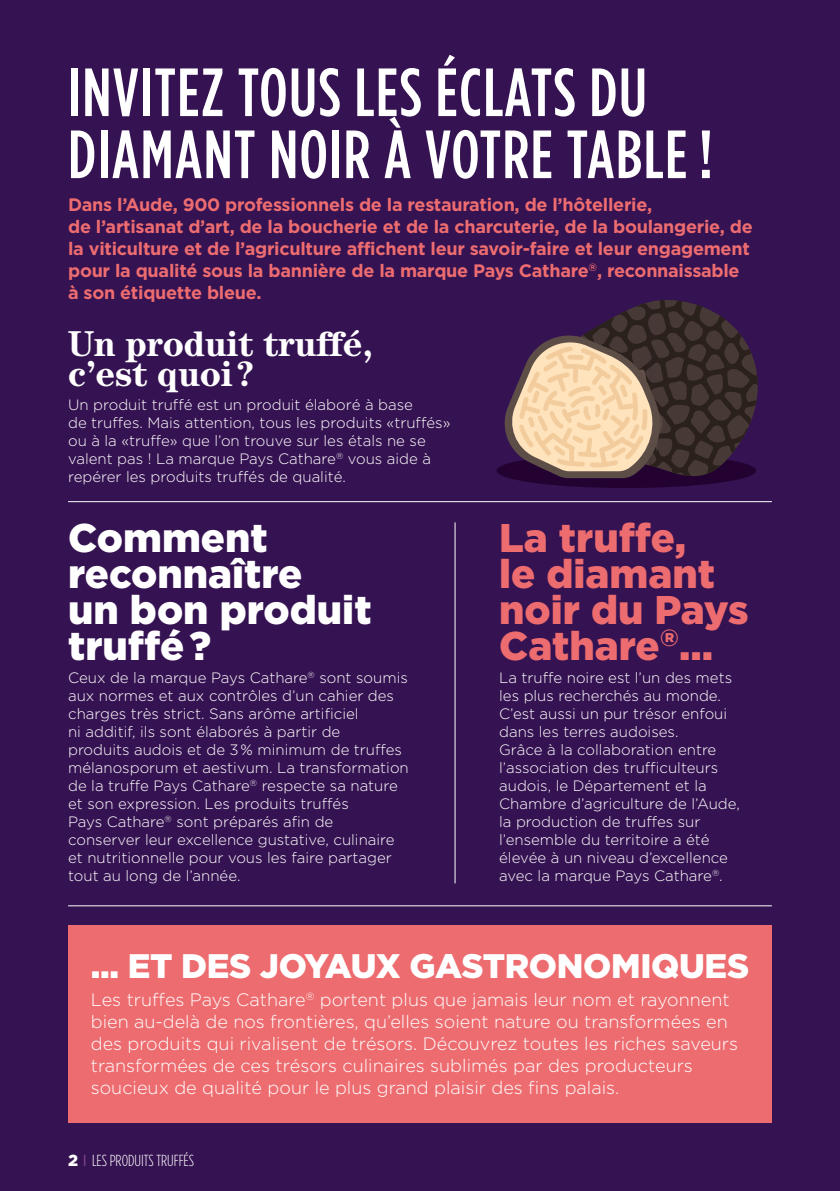
<style>
.page{position:relative;width:840px;height:1191px;background:#fff}
.page>*{position:absolute;margin:0;border:0;box-sizing:border-box;transform-origin:0 0}
.t1{font:500 68px/62px "Gotham Condensed";letter-spacing:.02em;color:#fff}
.t2{font:900 40px/36px "Gotham";color:#ed6c70}
.t3{font:900 40px/36px "Gotham";color:#fff}
.t4{font:700 36px/30px "Century";letter-spacing:-.01em;color:#fff}
.t5{font:900 34px "Gotham";letter-spacing:-.01em;color:#fff}
.t6{font:300 18px/22px "Gotham HTF";color:#fff}
.t7{font:700 18px/22px "Gotham HTF";letter-spacing:-.015em;color:#ed6c70}
.t8{font:300 16px "Gotham Condensed";color:#fff}
.t9{font:300 15px/18px "Gotham HTF";color:#fff}
.s1{font-family:"Gotham";font-weight:900}
.s2{font-family:"Gotham";font-weight:400;color:#814594}
</style>
<div class="page">
<div style="left:0;top:0;width:839px;height:1191px;background:#351251"></div>
<hr style="left:454px;top:522px;width:1px;height:361px;background:#fff">
<hr style="left:68px;top:501px;width:703px;height:1px;background:#fff">
<hr style="left:68px;top:905px;width:703px;height:1px;background:#fff">
<div style="left:68px;top:926px;width:703px;height:197px;background:#ed6c70"></div>
<svg style="left:499px;top:300px;width:259px;height:188px"></svg>
<h1 class="t1" style="left:68px;top:60px;width:646px">INVITEZ TOUS LES ÉCLATS DU<br>DIAMANT NOIR À VOTRE TABLE !</h1>
<p class="t7" style="left:68px;top:194px;width:685px">Dans l’Aude, 900 professionnels de la restauration, de l’hôtellerie,<br>de l’artisanat d’art, de la boucherie et de la charcuterie, de la boulangerie, de la viticulture et de l’agriculture affichent leur savoir-faire et leur engagement pour la qualité sous la bannière de la marque Pays Cathare<sup>®</sup>, reconnaissable à son étiquette bleue.</p>
<h3 class="t4" style="left:68px;top:328px;width:306px">Un produit truffé, c’est quoi?</h3>
<p class="t9" style="left:68px;top:396px;width:383px">Un produit truffé est un produit élaboré à base<br>de truffes. Mais attention, tous les produits «truffés» ou à la «truffe» que l’on trouve sur les étals ne se valent pas ! La marque Pays Cathare<sup>®</sup> vous aide à repérer les produits truffés de qualité.</p>
<h2 class="t3" style="left:68px;top:518px;width:305px">Comment reconnaître<br>un bon produit truffé?</h2>
<p class="t9" style="left:68px;top:669px;width:342px">Ceux de la marque Pays Cathare<sup>®</sup> sont soumis aux normes et aux contrôles d’un cahier des charges très strict. Sans arôme artificiel<br>ni additif, ils sont élaborés à partir de<br>produits audois et de 3% minimum de truffes mélanosporum et aestivum. La transformation de la truffe Pays Cathare<sup>®</sup> respecte sa nature et son expression. Les produits truffés<br>Pays Cathare<sup>®</sup> sont préparés afin de conserver leur excellence gustative, culinaire et nutritionnelle pour vous les faire partager tout au long de l’année.</p>
<h2 class="t2" style="left:499px;top:518px;width:251px">La truffe,<br>le diamant noir du Pays<br>Cathare<sup>®</sup>...</h2>
<p class="t9" style="left:499px;top:669px;width:242px">La truffe noire est l’un des mets les plus recherchés au monde.<br>C’est aussi un pur trésor enfoui dans les terres audoises.<br>Grâce à la collaboration entre l’association des trufficulteurs audois, le Département et la<br>Chambre d’agriculture de l’Aude, la production de truffes sur l’ensemble du territoire a été élevée à un niveau d’excellence avec la marque Pays Cathare<sup>®</sup>.</p>
<h3 class="t5" style="left:91px;top:946px;width:659px">... ET DES JOYAUX GASTRONOMIQUES</h3>
<p class="t6" style="left:91px;top:988px;width:648px">Les truffes Pays Cathare<sup>®</sup> portent plus que jamais leur nom et rayonnent bien au-delà de nos frontières, qu’elles soient nature ou transformées en des produits qui rivalisent de trésors. Découvrez toutes les riches saveurs transformées de ces trésors culinaires sublimés par des producteurs soucieux de qualité pour le plus grand plaisir des fins palais.</p>
<p class="t8" style="left:68px;top:1151px;width:127px"><span class="s1">2</span> <span class="s2">I</span> LES PRODUITS TRUFFÉS</p>
</div>
